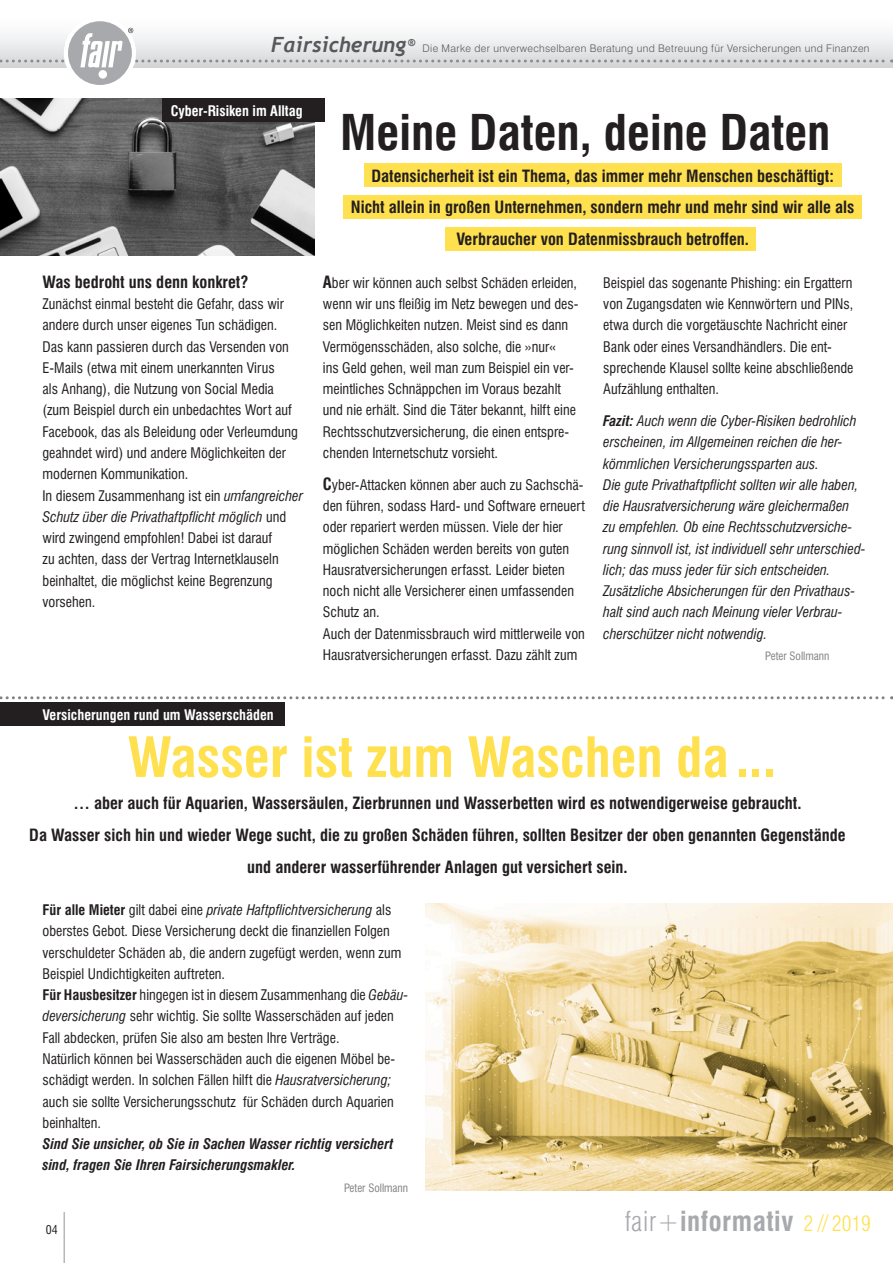
<style>
.page{position:relative;width:893px;height:1263px;background:#fff}
.page>*{position:absolute;margin:0;border:0;box-sizing:border-box;transform-origin:0 0}
.t1{font:700 condensed 54px "Swiss 721 BT";color:#ffe04e}
.t2{font:700 condensed 48px "Swiss 721 BT";color:#231f20}
.t3{font:700 condensed 27px "Swiss 721 BT";letter-spacing:.02em;color:#a8a9ad}
.t4{font:italic 700 21px "Trebuchet";color:#57585a}
.t5{font:700 condensed 16.5px/32px "Swiss 721 BT";color:#231f20;text-align:center}
.t6{font:condensed 14.25px/21.3px "Swiss 721 BT";color:#231f20}
.t7{font:italic condensed 14.25px/21.3px "Swiss 721 BT";color:#231f20}
.t8{font:italic 700 condensed 14.25px/21.3px "Swiss 721 BT";color:#231f20}
.t9{font:700 condensed 14.25px "Swiss 721 BT";color:#fff}
.t10{font:condensed 12px "Swiss 721 BT";color:#231f20}
.t11{font:condensed 11.25px "Swiss 721 BT";color:#808285}
.t12{font:300 10.5px "Swiss 721 BT";letter-spacing:.03em;color:#57585a}
.s1{font-style:italic}
.s2{font-weight:700;font-size:16.5px}
.s3{font-weight:700}
.s4{font-weight:300}
.s5{font-weight:300;font-size:21px;color:#ffe04e}
</style>
<div class="page">
<div style="left:365px;top:163px;width:477px;height:24px;background:#ffe04e"></div>
<div style="left:343px;top:195px;width:519px;height:23px;background:#ffe04e"></div>
<div style="left:445px;top:227px;width:311px;height:23px;background:#ffe04e"></div>
<div style="left:0;top:702px;width:285px;height:24px;background:#231f20"></div>
<img style="left:0;top:99px;width:314px;height:157px">
<img style="left:425px;top:903px;width:468px;height:287px">
<div style="left:68px;top:21px;width:64px;height:64px;background:#a8a9ad;border-radius:50%"></div>
<div style="left:99px;top:70px;width:8px;height:9px;background:#fff;border-radius:50%"></div>
<svg style="left:0;top:28px;width:892px;height:39px"></svg>
<hr style="left:64px;top:1212px;width:1px;height:51px;background:#939598">
<div style="left:162px;top:99px;width:162px;height:23px;background:#231f20"></div>
<svg style="left:0;top:696px;width:892px;height:3px"></svg>
<h3 class="t4" style="left:271px;top:32px;width:146px">Fairsicherung<sup>®</sup></h3>
<p class="t12" style="left:423px;top:42px;width:449px">Die Marke der unverwechselbaren Beratung und Betreuung für Versicherungen und Finanzen</p>
<p class="t9" style="left:171px;top:102px;width:133px">Cyber-Risiken im Alltag</p>
<p class="t5" style="left:43px;top:266px;width:207px">Was bedroht uns denn konkret?</p>
<p class="t6" style="left:43px;top:293px;width:262px">Zunächst einmal besteht die Gefahr, dass wir andere durch unser eigenes Tun schädigen.<br>Das kann passieren durch das Versenden von E-Mails (etwa mit einem unerkannten Virus<br>als Anhang), die Nutzung von Social Media (zum Beispiel durch ein unbedachtes Wort auf Facebook, das als Beleidung oder Verleumdung geahndet wird) und andere Möglichkeiten der modernen Kommunikation.<br>In diesem Zusammenhang ist ein <span class="s1">umfangreicher Schutz über die Privathaftpflicht möglich</span> und wird zwingend empfohlen! Dabei ist darauf<br>zu achten, dass der Vertrag Internetklauseln beinhaltet, die möglichst keine Begrenzung vorsehen.</p>
<p class="t9" style="left:43px;top:707px;width:233px">Versicherungen rund um Wasserschäden</p>
<h2 class="t2" style="left:340px;top:103px;width:492px">Meine Daten, deine Daten</h2>
<p class="t5" style="left:351px;top:160px;width:505px">Datensicherheit ist ein Thema, das immer mehr Menschen beschäftigt:<br>Nicht allein in großen Unternehmen, sondern mehr und mehr sind wir alle als<br>Verbraucher von Datenmissbrauch betroffen.</p>
<p class="t6" style="left:323px;top:272px;width:257px"><span class="s2">A</span>ber wir können auch selbst Schäden erleiden, wenn wir uns fleißig im Netz bewegen und des&shy;sen Möglichkeiten nutzen. Meist sind es dann Vermögensschäden, also solche, die »nur«<br>ins Geld gehen, weil man zum Beispiel ein ver&shy;meintliches Schnäppchen im Voraus bezahlt und nie erhält. Sind die Täter bekannt, hilft eine Rechtsschutzversicherung, die einen entspre&shy;chenden Internetschutz vorsieht.</p>
<p class="t6" style="left:323px;top:474px;width:264px"><span class="s2">C</span>yber-Attacken können aber auch zu Sachschä&shy;den führen, sodass Hard- und Software erneuert oder repariert werden müssen. Viele der hier möglichen Schäden werden bereits von guten Hausratversicherungen erfasst. Leider bieten noch nicht alle Versicherer einen umfassenden Schutz an.<br>Auch der Datenmissbrauch wird mittlerweile von Hausratversicherungen erfasst. Dazu zählt zum</p>
<p class="t6" style="left:603px;top:272px;width:252px">Beispiel das sogenante Phishing: ein Ergattern von Zugangsdaten wie Kennwörtern und PINs, etwa durch die vorgetäuschte Nachricht einer Bank oder eines Versandhändlers. Die ent&shy;sprechende Klausel sollte keine abschließende Aufzählung enthalten.</p>
<p class="t7" style="left:603px;top:410px;width:264px"><span class="s3">Fazit:</span> Auch wenn die Cyber-Risiken bedrohlich erscheinen, im Allgemeinen reichen die her&shy;kömmlichen Versicherungssparten aus.<br>Die gute Privathaftpflicht sollten wir alle haben, die Hausratversicherung wäre gleichermaßen<br>zu empfehlen. Ob eine Rechtsschutzversiche&shy;rung sinnvoll ist, ist individuell sehr unterschied&shy;lich; das muss jeder für sich entscheiden.<br>Zusätzliche Absicherungen für den Privathaus&shy;halt sind auch nach Meinung vieler Verbrau&shy;cherschützer nicht notwendig.</p>
<p class="t11" style="left:765px;top:649px;width:66px">Peter Sollmann</p>
<h1 class="t1" style="left:128px;top:725px;width:650px">Wasser ist zum Waschen da ...</h1>
<p class="t5" style="left:29px;top:787px;width:818px">… aber auch für Aquarien, Wassersäulen, Zierbrunnen und Wasserbetten wird es notwendigerweise gebraucht.<br>Da Wasser sich hin und wieder Wege sucht, die zu großen Schäden führen, sollten Besitzer der oben genannten Gegenstände und anderer wasserführender Anlagen gut versichert sein.</p>
<p class="t6" style="left:43px;top:899px;width:367px"><span class="s3">Für alle Mieter</span> gilt dabei eine <span class="s1">private Haftpflichtversicherung</span> als oberstes Gebot. Diese Versicherung deckt die finanziellen Folgen verschuldeter Schäden ab, die andern zugefügt werden, wenn zum Beispiel Undichtigkeiten auftreten.<br><span class="s3">Für Hausbesitzer</span> hingegen ist in diesem Zusammenhang die <span class="s1">Gebäu&shy;deversicherung</span> sehr wichtig. Sie sollte Wasserschäden auf jeden Fall abdecken, prüfen Sie also am besten Ihre Verträge.<br>Natürlich können bei Wasserschäden auch die eigenen Möbel be&shy;schädigt werden. In solchen Fällen hilft die <span class="s1">Hausratversicherung; </span>auch sie sollte Versicherungsschutz für Schäden durch Aquarien beinhalten.</p>
<p class="t8" style="left:43px;top:1133px;width:353px">Sind Sie unsicher, ob Sie in Sachen Wasser richtig versichert sind, fragen Sie Ihren Fairsicherungsmakler.</p>
<p class="t11" style="left:344px;top:1181px;width:66px">Peter Sollmann</p>
<p class="t10" style="left:46px;top:1222px;width:13px">04</p>
<h3 class="t3" style="left:625px;top:1205px;width:248px"><span class="s4">fair+</span>informativ <span class="s5">2 // 2019</span></h3>
</div>
